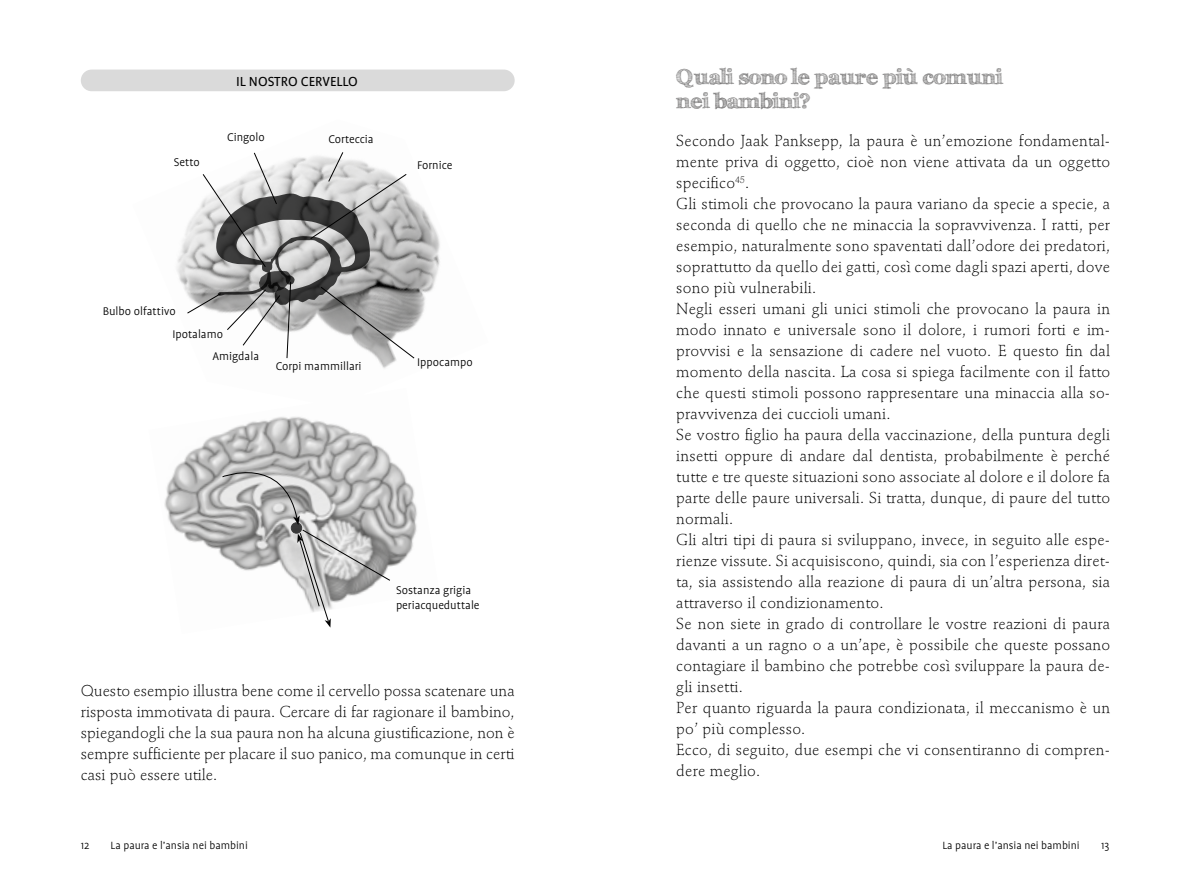
<style>
.page{position:relative;width:1191px;height:893px;background:#fff}
.page>*{position:absolute;margin:0;border:0;box-sizing:border-box;transform-origin:0 0}
.t1{font:700 21px/24px "FFF Tusj";color:#706f6f}
.t2{font:300 15.75px/21px "Stempel Schneidler";letter-spacing:.01em;color:#000;text-align:justify}
.t3{font:15px "UV Profile";color:#000}
.t4{font:300 12.75px/15px "UV Profile";color:#000}
.t5{font:300 12px "UV Profile";color:#000}
</style>
<div class="page">
<img style="left:177px;top:201px;width:263px;height:168px">
<svg style="left:187px;top:152px;width:228px;height:207px"></svg>
<img style="left:164px;top:417px;width:253px;height:150px">
<svg style="left:222px;top:453px;width:169px;height:175px"></svg>
<div style="left:81px;top:70px;width:433px;height:21px;background:#dadada;border-radius:11px"></div>
<p class="t3" style="left:236px;top:73px;width:123px">IL NOSTRO CERVELLO</p>
<p class="t4" style="left:174px;top:155px;width:27px">Setto</p>
<p class="t4" style="left:227px;top:130px;width:39px">Cingolo</p>
<p class="t4" style="left:328px;top:131px;width:47px">Corteccia</p>
<p class="t4" style="left:417px;top:158px;width:37px">Fornice</p>
<p class="t4" style="left:103px;top:304px;width:74px">Bulbo olfattivo</p>
<p class="t4" style="left:172px;top:326px;width:52px">Ipotalamo</p>
<p class="t4" style="left:213px;top:349px;width:48px">Amigdala</p>
<p class="t4" style="left:276px;top:358px;width:87px">Corpi mammillari</p>
<p class="t4" style="left:417px;top:355px;width:57px">Ippocampo</p>
<p class="t4" style="left:396px;top:582px;width:85px">Sostanza grigia periacqueduttale</p>
<p class="t2" style="left:81px;top:680px;width:435px">Questo esempio illustra bene come il cervello possa scatenare una risposta immotivata di paura. Cercare di far ragionare il bambino, spiegandogli che la sua paura non ha alcuna giustificazione, non è sempre sufficiente per placare il suo panico, ma comunque in certi casi può essere utile.</p>
<h1 class="t1" style="left:676px;top:65px;width:327px">Quali sono le paure più comuni nei bambini?</h1>
<p class="t2" style="left:676px;top:130px;width:435px;text-align:left">Secondo Jaak Panksepp, la paura è un’emozione fondamental&shy;mente priva di oggetto, cioè non viene attivata da un oggetto specifico<sup>45</sup>.<br>Gli stimoli che provocano la paura variano da specie a specie, a seconda di quello che ne minaccia la sopravvivenza. I ratti, per esempio, naturalmente sono spaventati dall’odore dei predatori, soprattutto da quello dei gatti, così come dagli spazi aperti, dove sono più vulnerabili.<br>Negli esseri umani gli unici stimoli che provocano la paura in modo innato e universale sono il dolore, i rumori forti e im&shy;provvisi e la sensazione di cadere nel vuoto. E questo fin dal momento della nascita. La cosa si spiega facilmente con il fatto che questi stimoli possono rappresentare una minaccia alla so&shy;pravvivenza dei cuccioli umani.<br>Se vostro figlio ha paura della vaccinazione, della puntura degli insetti oppure di andare dal dentista, probabilmente è perché tutte e tre queste situazioni sono associate al dolore e il dolore fa parte delle paure universali. Si tratta, dunque, di paure del tutto normali.<br>Gli altri tipi di paura si sviluppano, invece, in seguito alle espe&shy;rienze vissute. Si acquisiscono, quindi, sia con l’esperienza diret&shy;ta, sia assistendo alla reazione di paura di un’altra persona, sia attraverso il condizionamento.<br>Se non siete in grado di controllare le vostre reazioni di paura davanti a un ragno o a un’ape, è possibile che queste possano contagiare il bambino che potrebbe così sviluppare la paura de&shy;gli insetti.<br>Per quanto riguarda la paura condizionata, il meccanismo è un po’ più complesso.<br>Ecco, di seguito, due esempi che vi consentiranno di compren&shy;dere meglio.</p>
<p class="t5" style="left:81px;top:839px;width:10px">12</p>
<p class="t5" style="left:111px;top:839px;width:139px">La paura e l’ansia nei bambini</p>
<p class="t5" style="left:942px;top:839px;width:139px">La paura e l’ansia nei bambini</p>
<p class="t5" style="left:1101px;top:839px;width:10px">13</p>
</div>
